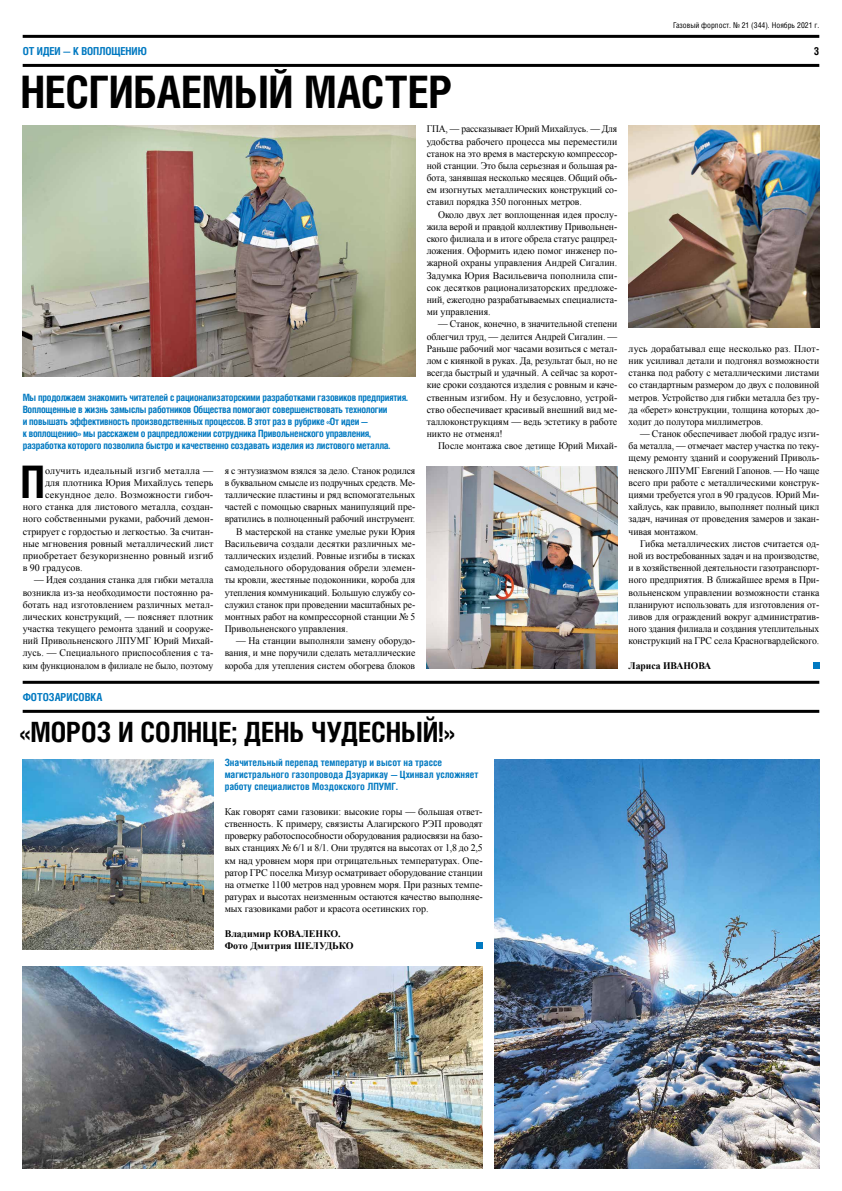
<style>
.page{position:relative;width:842px;height:1191px;background:#fff}
.page>*{position:absolute;margin:0;border:0;box-sizing:border-box;transform-origin:0 0}
.t1{font:700 44.8px "Helios Cond";letter-spacing:-.01em;color:#000}
.t2{font:700 27.9px "Helios Cond";letter-spacing:-.005em;color:#000}
.t3{font:700 11px "Helios Cond";letter-spacing:-.01em;color:#0079c1}
.t4{font:700 11px "Helios Cond";color:#000}
.t5{font:10px/12.2px "Times New Roman";letter-spacing:-.005em;color:#000;text-align:justify}
.t6{font:700 10px/12.2px "Helios Cond";letter-spacing:-.025em;color:#0079c1}
.t7{font:10px/12.2px "Times New Roman";letter-spacing:-.005em;color:#000;text-align:justify;scale:.95 1}
.t8{font:10px "Times New Roman";letter-spacing:-.005em;color:#000;scale:.96 1}
.t9{font:700 10px/12.2px "Helios Cond";color:#0079c1}
.t10{font:10px "Times New Roman";letter-spacing:.015em;color:#000}
.t11{font:700 10px/12.2px "Times New Roman";color:#000}
.t12{font:8px "Helios Cond";color:#000}
</style>
<div class="page">
<div style="left:476px;top:942px;width:7px;height:7px;background:#0079c1"></div>
<img style="left:23px;top:967px;width:460px;height:201px">
<img style="left:23px;top:759px;width:190px;height:190px">
<img style="left:494px;top:759px;width:325px;height:409px">
<svg style="left:813px;top:662px;width:6px;height:6px"></svg>
<img style="left:23px;top:126px;width:392px;height:250px">
<img style="left:629px;top:126px;width:190px;height:201px">
<img style="left:427px;top:467px;width:190px;height:201px">
<hr style="left:23px;top:681px;width:796px;height:3px;background:#000">
<hr style="left:23px;top:710px;width:796px;height:3px;background:#000">
<hr style="left:23px;top:35px;width:796px;height:3px;background:#000">
<hr style="left:23px;top:64px;width:796px;height:3px;background:#000">
<p class="t3" style="left:23px;top:44px;width:126px">ОТ ИДЕИ — К ВОПЛОЩЕНИЮ</p>
<h1 class="t1" style="left:21px;top:65px;width:434px">НЕСГИБАЕМЫЙ МАСТЕР</h1>
<p class="t6" style="left:23px;top:390px;width:386px">Мы продолжаем знакомить читателей с рационализаторскими разработками газовиков предприятия.<br>Воплощенные в жизнь замыслы работников Общества помогают совершенствовать технологии<br>и повышать эффективность производственных процессов. В этот раз в рубрике «От идеи —<br>к воплощению» мы расскажем о рацпредложении сотрудника Привольненского управления, разработка которого позволила быстро и качественно создавать изделия из листового металла.</p>
<h1 class="t1" style="left:20px;top:455px;width:26px">П</h1>
<p class="t10" style="left:45px;top:463px;width:170px">олучить идеальный изгиб металла —</p>
<p class="t5" style="left:45px;top:476px;width:170px">для плотника Юрия Михайлусь теперь</p>
<p class="t10" style="left:45px;top:488px;width:170px">секундное дело. Возможности гибоч-</p>
<p class="t5" style="left:23px;top:500px;width:192px">ного станка для листового металла, создан-</p>
<p class="t5" style="left:23px;top:513px;width:192px">ного собственными руками, рабочий демон-</p>
<p class="t5" style="left:23px;top:525px;width:192px">стрирует с гордостью и легкостью. За считан-</p>
<p class="t5" style="left:23px;top:537px;width:192px">ные мгновения ровный металлический лист</p>
<p class="t5" style="left:23px;top:549px;width:192px">приобретает безукоризненно ровный изгиб</p>
<p class="t5" style="left:23px;top:561px;width:62px">в 90 градусов.</p>
<p class="t5" style="left:23px;top:573px;width:192px;text-indent:11px">— Идея создания станка для гибки металла возникла из-за необходимости постоянно ра&shy;ботать над изготовлением различных метал&shy;лических конструкций, — поясняет плотник участка текущего ремонта зданий и сооруже&shy;ний Привольненского ЛПУМГ Юрий Михай&shy;лусь. — Специального приспособления с та&shy;ким функционалом в филиале не было, поэтому</p>
<p class="t3" style="left:23px;top:690px;width:81px">ФОТОЗАРИСОВКА</p>
<p class="t8" style="left:225px;top:463px;width:200px">я с энтузиазмом взялся за дело. Станок родился</p>
<p class="t7" style="left:225px;top:476px;width:202px">в буквальном смысле из подручных средств. Ме-</p>
<p class="t5" style="left:225px;top:488px;width:192px">таллические пластины и ряд вспомогательных</p>
<p class="t5" style="left:225px;top:500px;width:192px">частей с помощью сварных манипуляций пре-</p>
<p class="t8" style="left:225px;top:512px;width:200px">вратились в полноценный рабочий инструмент.</p>
<p class="t5" style="left:236px;top:525px;width:181px">В мастерской на станке умелые руки Юрия</p>
<p class="t5" style="left:225px;top:537px;width:192px">Васильевича создали десятки различных ме-</p>
<p class="t5" style="left:225px;top:549px;width:192px">таллических изделий. Ровные изгибы в тисках</p>
<p class="t5" style="left:225px;top:561px;width:192px">самодельного оборудования обрели элемен-</p>
<p class="t5" style="left:225px;top:573px;width:192px">ты кровли, жестяные подоконники, короба для</p>
<p class="t8" style="left:225px;top:585px;width:200px">утепления коммуникаций. Большую службу со-</p>
<p class="t8" style="left:225px;top:597px;width:200px">служил станок при проведении масштабных ре-</p>
<p class="t5" style="left:225px;top:610px;width:192px">монтных работ на компрессорной станции № 5</p>
<p class="t5" style="left:225px;top:622px;width:125px">Привольненского управления.</p>
<p class="t5" style="left:225px;top:634px;width:192px;text-indent:11px">— На станции выполняли замену оборудо&shy;вания, и мне поручили сделать металлические короба для утепления систем обогрева блоков</p>
<p class="t7" style="left:427px;top:123px;width:202px">ГПА, — рассказывает Юрий Михайлусь. — Для удобства рабочего процесса мы переместили станок на это время в мастерскую компрессор&shy;ной станции. Это была серьезная и большая ра&shy;бота, занявшая несколько месяцев. Общий объ&shy;ем изогнутых металлических конструкций со&shy;ставил порядка 350 погонных метров.</p>
<p class="t5" style="left:427px;top:208px;width:192px;text-indent:11px">Около двух лет воплощенная идея прослу&shy;жила верой и правдой коллективу Привольнен&shy;ского филиала и в итоге обрела статус рацпред&shy;ложения. Оформить идею помог инженер по&shy;жарной охраны управления Андрей Сигалин.<br>Задумка Юрия Васильевича пополнила спи&shy;сок десятков рационализаторских предложе&shy;ний, ежегодно разрабатываемых специалиста&shy;ми управления.</p>
<p class="t5" style="left:427px;top:318px;width:192px;text-indent:11px">— Станок, конечно, в значительной степени облегчил труд, — делится Андрей Сигалин. — Раньше рабочий мог часами возиться с метал&shy;лом с киянкой в руках. Да, результат был, но не всегда быстрый и удачный. А сейчас за корот&shy;кие сроки создаются изделия с ровным и каче&shy;ственным изгибом. Ну и безусловно, устрой&shy;ство обеспечивает красивый внешний вид ме&shy;таллоконструкциям — ведь эстетику в работе никто не отменял!</p>
<p class="t5" style="left:438px;top:439px;width:181px">После монтажа свое детище Юрий Михай-</p>
<h2 class="t2" style="left:20px;top:715px;width:436px">«МОРОЗ И СОЛНЦЕ; ДЕНЬ ЧУДЕСНЫЙ!»</h2>
<p class="t9" style="left:225px;top:756px;width:255px">Значительный перепад температур и высот на трассе магистрального газопровода Дзуарикау — Цхинвал усложняет работу специалистов Моздокского ЛПУМГ.</p>
<p class="t5" style="left:225px;top:805px;width:260px">Как говорят сами газовики: высокие горы — большая ответ&shy;ственность. К примеру, связисты Алагирского РЭП проводят проверку работоспособности оборудования радиосвязи на базо&shy;вых станциях № 6/1 и 8/1. Они трудятся на высотах от 1,8 до 2,5 км над уровнем моря при отрицательных температурах. Опе&shy;ратор ГРС поселка Мизур осматривает оборудование станции на отметке 1100 метров над уровнем моря. При разных темпе&shy;ратурах и высотах неизменным остаются качество выполняе&shy;мых газовиками работ и красота осетинских гор.</p>
<p class="t11" style="left:225px;top:927px;width:131px">Владимир КОВАЛЕНКО.<br>Фото Дмитрия ШЕЛУДЬКО</p>
<p class="t12" style="left:673px;top:21px;width:148px">Газовый форпост. № 21 (344). Ноябрь 2021 г.</p>
<p class="t4" style="left:814px;top:45px;width:7px">3</p>
<p class="t5" style="left:629px;top:342px;width:192px">лусь дорабатывал еще несколько раз. Плот&shy;ник усиливал детали и подгонял возможности станка под работу с металлическими листами со стандартным размером до двух с половиной метров. Устройство для гибки металла без тру&shy;да «берет» конструкции, толщина которых до&shy;ходит до полутора миллиметров.</p>
<p class="t5" style="left:629px;top:427px;width:192px;text-indent:11px">— Станок обеспечивает любой градус изги&shy;ба металла, — отмечает мастер участка по теку&shy;щему ремонту зданий и сооружений Приволь&shy;ненского ЛПУМГ Евгений Гапонов. — Но чаще всего при работе с металлическими конструк&shy;циями требуется угол в 90 градусов. Юрий Ми&shy;хайлусь, как правило, выполняет полный цикл задач, начиная от проведения замеров и закан&shy;чивая монтажом.</p>
<p class="t5" style="left:629px;top:537px;width:192px;text-indent:11px">Гибка металлических листов считается од&shy;ной из востребованных задач и на производстве, и в хозяйственной деятельности газотранспорт&shy;ного предприятия. В ближайшее время в При&shy;вольненском управлении возможности станка планируют использовать для изготовления от&shy;ливов для ограждений вокруг административ&shy;ного здания филиала и создания утеплительных конструкций на ГРС села Красногвардейского.</p>
<p class="t11" style="left:629px;top:659px;width:84px">Лариса ИВАНОВА</p>
</div>
